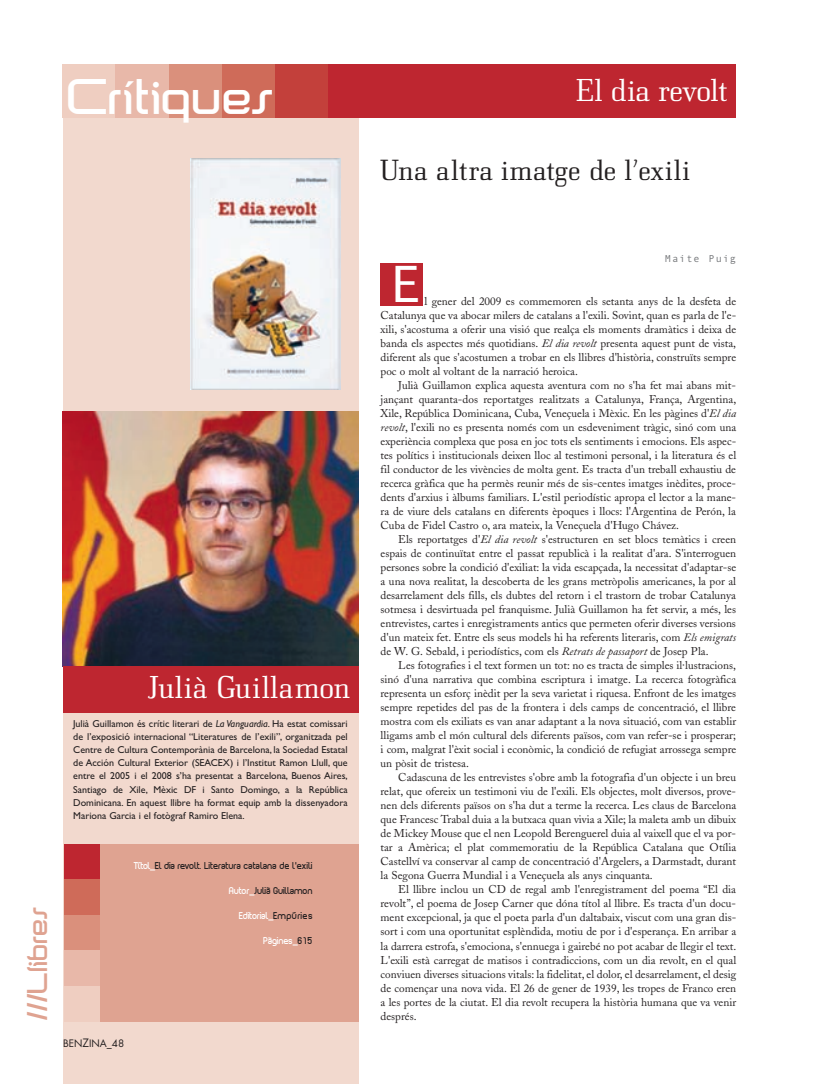
<style>
.page{position:relative;width:819px;height:1084px;background:#fff}
.page>*{position:absolute;margin:0;border:0;box-sizing:border-box;transform-origin:0 0}
.t1{font:47.5px "Geneva";color:#fff}
.t2{font:43.75px "Shazbot";letter-spacing:.015em;color:#fff}
.t3{font:31.25px "Bodonitown";letter-spacing:.01em;color:#fff}
.t4{font:28.75px "Bodonitown";letter-spacing:.025em;color:#231f20}
.t5{font:25px "Shazbot";color:#dfa391}
.t6{font:11.25px/14px "Adobe Caslon";color:#231f20;text-align:justify}
.t7{font:10px/13.1px "Gill Sans";color:#231f20;text-align:justify}
.t8{font:10px "Futura";color:#231f20}
.t9{font:10px "Andale Mono";letter-spacing:.095em;color:#76787b}
.t10{font:9.38px "Planet Estyle";letter-spacing:-.01em;color:#231f20;scale:.94 1}
.t11{font:9.38px "Planet Estyle";letter-spacing:-.01em;color:#fff;scale:.94 1}
.s1{font-style:italic}
.s2{color:#fff}
.s3{color:#231f20}
.s4{font-size:11.25px}
</style>
<div class="page">
<div style="left:63px;top:64px;width:295px;height:1020px;background:#f2d9ce"></div>
<div style="left:274px;top:64px;width:54px;height:53px;background:#c3403b"></div>
<div style="left:221px;top:64px;width:53px;height:53px;background:#cf6b59"></div>
<div style="left:168px;top:64px;width:53px;height:53px;background:#da907c"></div>
<div style="left:115px;top:64px;width:53px;height:53px;background:#e8b8a9"></div>
<div style="left:63px;top:64px;width:52px;height:53px;background:#efcec1"></div>
<div style="left:328px;top:64px;width:407px;height:53px;background:#be2630"></div>
<div style="left:380px;top:263px;width:43px;height:43px;background:#be2630"></div>
<img style="left:190px;top:159px;width:151px;height:230px">
<img style="left:63px;top:412px;width:295px;height:255px">
<div style="left:63px;top:667px;width:295px;height:46px;background:#be2630"></div>
<div style="left:64px;top:844px;width:294px;height:177px;background:#dfa391"></div>
<div style="left:64px;top:844px;width:35px;height:35px;background:#be2630"></div>
<div style="left:64px;top:879px;width:35px;height:36px;background:#cf6b59"></div>
<div style="left:64px;top:915px;width:35px;height:35px;background:#da907c"></div>
<div style="left:64px;top:950px;width:35px;height:36px;background:#e8b8a9"></div>
<div style="left:64px;top:986px;width:35px;height:35px;background:#efcec1"></div>
<h2 class="t2" style="left:68px;top:79px;width:209px">Crítiques</h2>
<h3 class="t3" style="left:576px;top:78px;width:152px">El dia revolt</h3>
<h3 class="t4" style="left:380px;top:159px;width:311px">Una altra imatge de l’exili</h3>
<h3 class="t5" style="left:27px;top:1020px;width:117px;rotate:-90deg">///Llibres</h3>
<h3 class="t3" style="left:148px;top:675px;width:204px">Julià Guillamon</h3>
<p class="t7" style="left:73px;top:718px;width:276px">Julià Guillamon és crític literari de <span class="s1">La Vanguardia</span>. Ha estat comissari de l’exposició internacional “Literatures de l’exili”, organitzada pel Centre de Cultura Contemporània de Barcelona, la Sociedad Estatal de Acción Cultural Exterior (SEACEX) i l’Institut Ramon Llull, que entre el 2005 i el 2008 s’ha presentat a Barcelona, Buenos Aires, Santiago de Xile, Mèxic DF i Santo Domingo, a la República Dominicana. En aquest llibre ha format equip amb la dissenyadora Mariona Garcia i el fotògraf Ramiro Elena.</p>
<p class="t10" style="left:134px;top:862px;width:192px"><span class="s2">Títol_</span>El dia revolt. Literatura catalana de l’exili</p>
<p class="t10" style="left:229px;top:887px;width:90px"><span class="s2">Autor_</span>Julià Guillamon</p>
<p class="t11" style="left:239px;top:912px;width:80px">Editorial_<span class="s3">Empúries</span></p>
<p class="t11" style="left:263px;top:937px;width:54px">Pàgines_<span class="s3">615</span></p>
<p class="t8" style="left:63px;top:1039px;width:62px">BEN<span class="s4">Z</span>INA_48</p>
<p class="t9" style="left:665px;top:255px;width:73px">Maite Puig</p>
<h1 class="t1" style="left:392px;top:265px;width:30px">E</h1>
<p class="t6" style="left:380px;top:296px;width:357px;text-indent:44px">l gener del 2009 es commemoren els setanta anys de la desfeta de Catalunya que va abocar milers de catalans a l'exili. Sovint, quan es parla de l'e&shy;xili, s'acostuma a oferir una visió que realça els moments dramàtics i deixa de banda els aspectes més quotidians. <span class="s1">El dia revolt</span> presenta aquest punt de vista, diferent als que s'acostumen a trobar en els llibres d'història, construïts sempre poc o molt al voltant de la narració heroica.</p>
<p class="t6" style="left:380px;top:380px;width:357px;text-indent:18px">Julià Guillamon explica aquesta aventura com no s'ha fet mai abans mit&shy;jançant quaranta-dos reportatges realitzats a Catalunya, França, Argentina, Xile, República Dominicana, Cuba, Veneçuela i Mèxic. En les pàgines d'<span class="s1">El dia revolt</span>, l'exili no es presenta només com un esdeveniment tràgic, sinó com una experiència complexa que posa en joc tots els sentiments i emocions. Els aspec&shy;tes polítics i institucionals deixen lloc al testimoni personal, i la literatura és el fil conductor de les vivències de molta gent. Es tracta d'un treball exhaustiu de recerca gràfica que ha permès reunir més de sis-centes imatges inèdites, proce&shy;dents d'arxius i àlbums familiars. L'estil periodístic apropa el lector a la mane&shy;ra de viure dels catalans en diferents èpoques i llocs: l'Argentina de Perón, la Cuba de Fidel Castro o, ara mateix, la Veneçuela d'Hugo Chávez.</p>
<p class="t6" style="left:380px;top:534px;width:357px;text-indent:18px">Els reportatges d'<span class="s1">El dia revolt</span> s'estructuren en set blocs temàtics i creen espais de continuïtat entre el passat republicà i la realitat d'ara. S'interroguen persones sobre la condició d'exiliat: la vida escapçada, la necessitat d'adaptar-se a una nova realitat, la descoberta de les grans metròpolis americanes, la por al desarrelament dels fills, els dubtes del retorn i el trastorn de trobar Catalunya sotmesa i desvirtuada pel franquisme. Julià Guillamon ha fet servir, a més, les entrevistes, cartes i enregistraments antics que permeten oferir diverses versions d'un mateix fet. Entre els seus models hi ha referents literaris, com <span class="s1">Els emigrats </span>de W. G. Sebald, i periodístics, com els <span class="s1">Retrats de passaport</span> de Josep Pla.</p>
<p class="t6" style="left:380px;top:660px;width:357px;text-indent:18px">Les fotografies i el text formen un tot: no es tracta de simples il·lustracions, sinó d'una narrativa que combina escriptura i imatge. La recerca fotogràfica representa un esforç inèdit per la seva varietat i riquesa. Enfront de les imatges sempre repetides del pas de la frontera i dels camps de concentració, el llibre mostra com els exiliats es van anar adaptant a la nova situació, com van establir lligams amb el món cultural dels diferents països, com van refer-se i prosperar; i com, malgrat l'èxit social i econòmic, la condició de refugiat arrossega sempre un pòsit de tristesa.</p>
<p class="t6" style="left:380px;top:772px;width:357px;text-indent:18px">Cadascuna de les entrevistes s'obre amb la fotografia d'un objecte i un breu relat, que ofereix un testimoni viu de l'exili. Els objectes, molt diversos, prove&shy;nen dels diferents països on s'ha dut a terme la recerca. Les claus de Barcelona que Francesc Trabal duia a la butxaca quan vivia a Xile; la maleta amb un dibuix de Mickey Mouse que el nen Leopold Berenguerel duia al vaixell que el va por&shy;tar a Amèrica; el plat commemoratiu de la República Catalana que Otília Castellví va conservar al camp de concentració d'Argelers, a Darmstadt, durant la Segona Guerra Mundial i a Veneçuela als anys cinquanta.</p>
<p class="t6" style="left:380px;top:884px;width:357px;text-indent:18px">El llibre inclou un CD de regal amb l'enregistrament del poema “El dia revolt”, el poema de Josep Carner que dóna títol al llibre. Es tracta d'un docu&shy;ment excepcional, ja que el poeta parla d'un daltabaix, viscut com una gran dis&shy;sort i com una oportunitat esplèndida, motiu de por i d'esperança. En arribar a la darrera estrofa, s'emociona, s'ennuega i gairebé no pot acabar de llegir el text.<br>L'exili està carregat de matisos i contradiccions, com un dia revolt, en el qual conviuen diverses situacions vitals: la fidelitat, el dolor, el desarrelament, el desig de començar una nova vida. El 26 de gener de 1939, les tropes de Franco eren a les portes de la ciutat. El dia revolt recupera la història humana que va venir després.</p>
</div>
